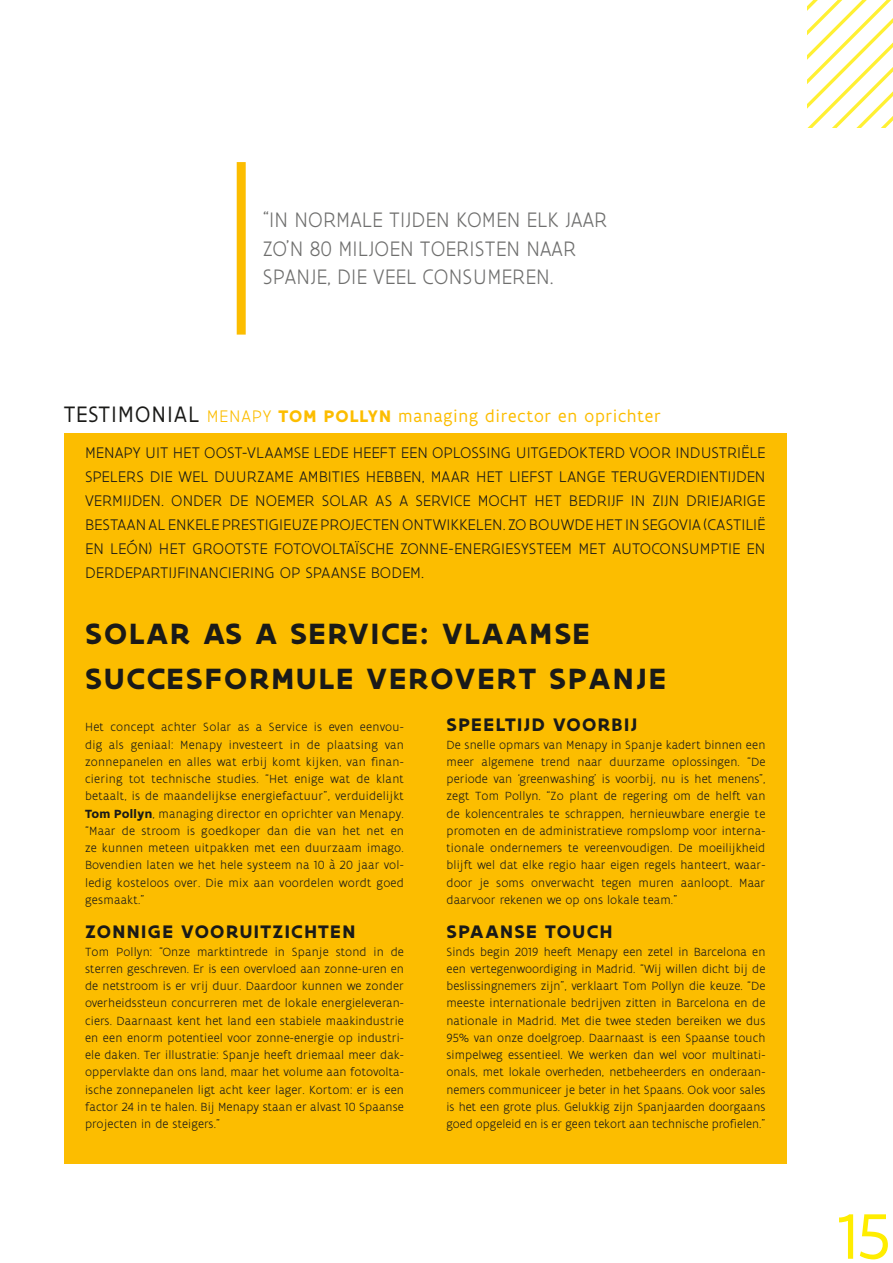
<style>
.page{position:relative;width:893px;height:1263px;background:#fff}
.page>*{position:absolute;margin:0;border:0;box-sizing:border-box;transform-origin:0 0}
.t1{font:69px "Flanders Art Sans";color:#ffed00}
.t2{font:700 31.5px/45px "Flanders Art Sans";letter-spacing:.065em;color:#1a1a18}
.t3{font:300 22.5px/28.5px "Flanders Art Sans";letter-spacing:.005em;color:#6f6f6e;scale:.95 1}
.t4{font:700 19.5px "Flanders Art Sans";letter-spacing:.07em;color:#1a1a18}
.t5{font:18px "Flanders Art Sans";letter-spacing:.04em;color:#fcbd00}
.t6{font:300 16.5px/24px "Flanders Art Sans";color:#1a1a18;text-align:justify}
.t7{font:300 12.75px/17.2px "Flanders Art Sans";letter-spacing:.01em;color:#1a1a18;text-align:justify}
.s1{font-size:24px;color:#1a1a18}
.s2{font-weight:300}
.s3{font-weight:700}
</style>
<div class="page">
<div style="left:64px;top:433px;width:723px;height:730px;background:#fcbd00"></div>
<div style="left:237px;top:162px;width:9px;height:173px;background:#fcbd00"></div>
<svg style="left:808px;top:0;width:85px;height:128px"></svg>
<h3 class="t3" style="left:263px;top:206px;width:364px">“IN NORMALE TIJDEN KOMEN ELK JAAR<br>ZO’N 80 MILJOEN TOERISTEN NAAR<br>SPANJE, DIE VEEL CONSUMEREN.</h3>
<h3 class="t5" style="left:64px;top:405px;width:598px"><span class="s1">TESTIMONIAL</span> <span class="s2">MENAPY</span> <span class="s3">TOM POLLYN</span> managing director en oprichter</h3>
<p class="t6" style="left:85px;top:441px;width:682px">MENAPY UIT HET OOST-VLAAMSE LEDE HEEFT EEN OPLOSSING UITGEDOKTERD VOOR INDUSTRIËLE SPELERS DIE WEL DUURZAME AMBITIES HEBBEN, MAAR HET LIEFST LANGE TERUGVERDIENTIJDEN VERMIJDEN. ONDER DE NOEMER SOLAR AS A SERVICE MOCHT HET BEDRIJF IN ZIJN DRIEJARIGE BESTAAN AL ENKELE PRESTIGIEUZE PROJECTEN ONTWIKKELEN. ZO BOUWDE HET IN SEGOVIA (CASTILIË EN LEÓN) HET GROOTSTE FOTOVOLTAÏSCHE ZONNE-ENERGIESYSTEEM MET AUTOCONSUMPTIE EN DERDEPARTIJFINANCIERING OP SPAANSE BODEM.</p>
<h2 class="t2" style="left:85px;top:612px;width:583px">SOLAR AS A SERVICE: VLAAMSE<br>SUCCESFORMULE VEROVERT SPANJE</h2>
<p class="t7" style="left:85px;top:719px;width:320px">Het concept achter Solar as a Service is even eenvou&shy;dig als geniaal: Menapy investeert in de plaatsing van zonnepanelen en alles wat erbij komt kijken, van finan&shy;ciering tot technische studies. “Het enige wat de klant betaalt, is de maandelijkse energiefactuur”, verduidelijkt <span class="s3">Tom Pollyn</span>, managing director en oprichter van Menapy. “Maar de stroom is goedkoper dan die van het net en ze kunnen meteen uitpakken met een duurzaam imago.<br>Bovendien laten we het hele systeem na 10 à 20 jaar vol&shy;ledig kosteloos over. Die mix aan voordelen wordt goed gesmaakt.”</p>
<h3 class="t4" style="left:85px;top:920px;width:272px">ZONNIGE VOORUITZICHTEN</h3>
<p class="t7" style="left:85px;top:943px;width:320px">Tom Pollyn: “Onze marktintrede in Spanje stond in de sterren geschreven. Er is een overvloed aan zonne-uren en de netstroom is er vrij duur. Daardoor kunnen we zonder overheidssteun concurreren met de lokale energieleveran&shy;ciers. Daarnaast kent het land een stabiele maakindustrie en een enorm potentieel voor zonne-energie op industri&shy;ële daken. Ter illustratie: Spanje heeft driemaal meer dak&shy;oppervlakte dan ons land, maar het volume aan fotovolta&shy;ïsche zonnepanelen ligt acht keer lager. Kortom: er is een factor 24 in te halen. Bij Menapy staan er alvast 10 Spaanse projecten in de steigers.”</p>
<h3 class="t4" style="left:446px;top:713px;width:192px">SPEELTIJD VOORBIJ</h3>
<p class="t7" style="left:446px;top:736px;width:320px">De snelle opmars van Menapy in Spanje kadert binnen een meer algemene trend naar duurzame oplossingen. “De periode van ‘greenwashing’ is voorbij, nu is het menens”, zegt Tom Pollyn. “Zo plant de regering om de helft van de kolencentrales te schrappen, hernieuwbare energie te promoten en de administratieve rompslomp voor interna&shy;tionale ondernemers te vereenvoudigen. De moeilijkheid blijft wel dat elke regio haar eigen regels hanteert, waar&shy;door je soms onverwacht tegen muren aanloopt. Maar daarvoor rekenen we op ons lokale team.”</p>
<h3 class="t4" style="left:446px;top:920px;width:167px">SPAANSE TOUCH</h3>
<p class="t7" style="left:446px;top:943px;width:320px">Sinds begin 2019 heeft Menapy een zetel in Barcelona en een vertegenwoordiging in Madrid. “Wij willen dicht bij de beslissingnemers zijn”, verklaart Tom Pollyn die keuze. “De meeste internationale bedrijven zitten in Barcelona en de nationale in Madrid. Met die twee steden bereiken we dus 95% van onze doelgroep. Daarnaast is een Spaanse touch simpelweg essentieel. We werken dan wel voor multinati&shy;onals, met lokale overheden, netbeheerders en onderaan&shy;nemers communiceer je beter in het Spaans. Ook voor sales is het een grote plus. Gelukkig zijn Spanjaarden doorgaans goed opgeleid en is er geen tekort aan technische profielen.”</p>
<h1 class="t1" style="left:838px;top:1194px;width:54px">15</h1>
</div>
